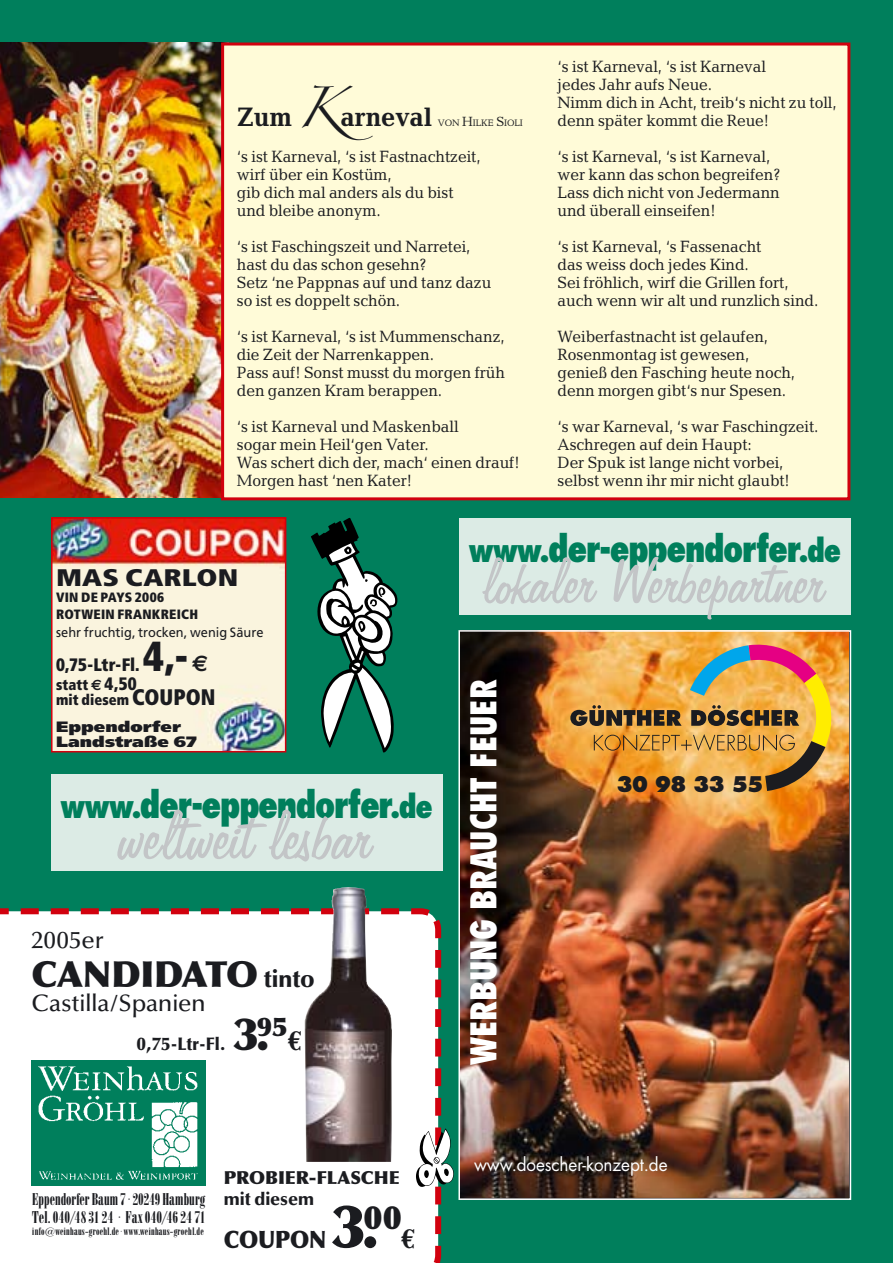
<style>
.page{position:relative;width:893px;height:1263px;background:#007f5c}
.page>*{position:absolute;margin:0;border:0;box-sizing:border-box;transform-origin:0 0}
.t1{font:78.45px "Freehand 575 BT Regular B";color:#c3c5c7}
.t2{font:72.45px "Freehand 575 BT Regular B";color:#c3c5c7}
.t3{font:900 45px "Optima";color:#1b1c20}
.t4{font:900 condensed 42px "Frutiger";color:#1b1c20;scale:.95 1}
.t5{font:800 condensed 36.6px "Futura";letter-spacing:-.045em;color:#007f5c}
.t6{font:900 36px "Optima";letter-spacing:-.01em;color:#1b1c20}
.t7{font:800 condensed 34.5px "Futura";letter-spacing:-.005em;color:#fff;scale:.95 1}
.t8{font:900 32.25px "Optima";color:#1b1c20}
.t9{font:700 27px "Candida";letter-spacing:-.005em;color:#1b1c20;scale:.95 1}
.t10{font:700 27px "Euro Serif";color:#1b1c20}
.t11{font:500 24px "Optima";letter-spacing:-.01em;color:#1b1c20}
.t12{font:900 condensed 24px "Frutiger";letter-spacing:.005em;color:#1b1c20;scale:1.25 1}
.t13{font:900 24px "Optima";letter-spacing:-.01em;color:#1b1c20;scale:.9 1}
.t14{font:800 21px "Futura";letter-spacing:-.065em;color:#1b1c20;scale:.95 1}
.t15{font:18px "Futura";letter-spacing:-.005em;color:#fff;scale:.95 1}
.t16{font:900 18px "Optima";color:#1b1c20}
.t17{font:900 18px "Optima";letter-spacing:-.005em;color:#1b1c20}
.t18{font:900 condensed 18px "Frutiger";letter-spacing:-.01em;color:#1b1c20;scale:.95 1}
.t19{font:16.5px/18px "Candida";letter-spacing:-.005em;color:#1b1c20;scale:.95 1}
.t20{font:16.5px/18px "Onyx BT";color:#1b1c20}
.t21{font:900 condensed 15px/15px "Frutiger";letter-spacing:.01em;color:#1b1c20;scale:.95 1}
.t22{font:900 15px/15px "Frutiger";letter-spacing:.005em;color:#1b1c20;scale:1.2 1}
.t23{font:13.5px "Frutiger";color:#1b1c20;scale:.95 1}
.t24{font:900 condensed 13.5px/16.5px "Frutiger";letter-spacing:.02em;color:#1b1c20}
.t25{font:10.5px "Onyx BT";letter-spacing:.025em;color:#1b1c20}
.t26{font:9.45px "Candida";letter-spacing:-.005em;color:#1b1c20;scale:.95 1}
.s1{font-family:"Zapfino";font-weight:400;font-size:36px}
.s2{font-size:13.5px}
.s3{font-family:"Euro Sans";font-weight:700;font-stretch:normal;font-size:22.5px}
.s4{font-family:"Euro Sans";font-weight:700;font-stretch:normal}
.s5{font-size:18px}
.s6{font-size:22.5px}
.s7{font-size:31.95px}
.s8{font-size:24px}
.s9{font-size:60px}
.s10{font-size:57px}
</style>
<div class="page">
<svg style="left:0;top:905px;width:442px;height:358px"></svg>
<img style="left:54px;top:520px;width:229px;height:229px">
<div style="left:51px;top:517px;width:235px;height:235px;border:2px solid #d1010e"></div>
<svg style="left:311px;top:518px;width:87px;height:235px"></svg>
<svg style="left:415px;top:938px;width:39px;height:302px"></svg>
<img style="left:305px;top:908px;width:87px;height:254px">
<div style="left:51px;top:775px;width:391px;height:96px;background:#dcebe5"></div>
<img style="left:461px;top:633px;width:387px;height:564px">
<svg style="left:570px;top:643px;width:263px;height:148px"></svg>
<div style="left:458px;top:630px;width:393px;height:570px;border:2px solid #fff"></div>
<img style="left:0;top:43px;width:221px;height:454px">
<div style="left:223px;top:44px;width:626px;height:455px;background:#fffbd8"></div>
<div style="left:221px;top:43px;width:629px;height:457px;border:3px solid #d1010e"></div>
<div style="left:459px;top:519px;width:391px;height:96px;background:#dcebe5"></div>
<h3 class="t9" style="left:237px;top:101px;width:207px">Zum <span class="s1">K</span>arneval</h3>
<p class="t26" style="left:438px;top:117px;width:91px">VON <span class="s2">H</span>ILKE <span class="s2">S</span>IOLI</p>
<p class="t19" style="left:237px;top:147px;width:258px">‘s ist Karneval, ‘s ist Fastnachtzeit, wirf über ein Kostüm,<br>gib dich mal anders als du bist und bleibe anonym.</p>
<p class="t19" style="left:237px;top:237px;width:269px">‘s ist Faschingszeit und Narretei, hast du das schon gesehn?<br>Setz ‘ne Pappnas auf und tanz dazu so ist es doppelt schön.</p>
<p class="t19" style="left:237px;top:327px;width:284px">‘s ist Karneval, ‘s ist Mummenschanz, die Zeit der Narrenkappen.<br>Pass auf! Sonst musst du morgen früh den ganzen Kram berappen.</p>
<p class="t19" style="left:237px;top:417px;width:299px">‘s ist Karneval und Maskenball<br>sogar mein Heil‘gen Vater.<br>Was schert dich der, mach‘ einen drauf!<br>Morgen hast ‘nen Kater!</p>
<p class="t19" style="left:558px;top:57px;width:295px">‘s ist Karneval, ‘s ist Karneval<br>jedes Jahr aufs Neue.<br>Nimm dich in Acht, treib‘s nicht zu toll, denn später kommt die Reue!</p>
<p class="t19" style="left:558px;top:147px;width:236px">‘s ist Karneval, ‘s ist Karneval, wer kann das schon begreifen?<br>Lass dich nicht von Jedermann und überall einseifen!</p>
<p class="t19" style="left:558px;top:237px;width:276px">‘s ist Karneval, ‘s Fassenacht<br>das weiss doch jedes Kind.<br>Sei fröhlich, wirf die Grillen fort, auch wenn wir alt und runzlich sind.</p>
<p class="t19" style="left:558px;top:327px;width:252px">Weiberfastnacht ist gelaufen,<br>Rosenmontag ist gewesen, genieß den Fasching heute noch, denn morgen gibt‘s nur Spesen.</p>
<p class="t19" style="left:558px;top:417px;width:276px">‘s war Karneval, ‘s war Faschingzeit.<br>Aschregen auf dein Haupt:<br>Der Spuk ist lange nicht vorbei, selbst wenn ihr mir nicht glaubt!</p>
<h3 class="t12" style="left:56px;top:563px;width:147px">MAS CARLON</h3>
<p class="t24" style="left:56px;top:589px;width:144px">VIN DE PAYS 2006<br>ROTWEIN FRANKREICH</p>
<p class="t23" style="left:56px;top:624px;width:220px">sehr fruchtig, trocken, wenig Säure</p>
<p class="t18" style="left:56px;top:654px;width:90px">0,75-Ltr-Fl.</p>
<h3 class="t4" style="left:143px;top:631px;width:70px">4,- <span class="s3">€</span></h3>
<p class="t21" style="left:56px;top:677px;width:169px">statt <span class="s4">€</span> <span class="s5">4,50<br></span>mit diesem <span class="s6">COUPON</span></p>
<p class="t22" style="left:56px;top:719px;width:119px">Eppendorfer<br>Landstraße 67</p>
<h3 class="t5" style="left:60px;top:780px;width:374px"><span class="s7">www.</span>der-eppendorfer<span class="s7">.de</span></h3>
<h1 class="t1" style="left:120px;top:795px;width:254px">weltweit lesbar</h1>
<h3 class="t11" style="left:31px;top:927px;width:74px">2005er</h3>
<h3 class="t6" style="left:31px;top:953px;width:285px">CANDIDATO <span class="s8">tinto</span></h3>
<h3 class="t11" style="left:31px;top:990px;width:176px">Castilla/Spanien</h3>
<p class="t16" style="left:137px;top:1034px;width:91px">0,75-Ltr-Fl.</p>
<h3 class="t3" style="left:233px;top:1007px;width:56px">3.<sup>95</sup></h3>
<h3 class="t10" style="left:288px;top:1025px;width:15px">€</h3>
<p class="t20" style="left:32px;top:1190px;width:175px">Eppendorfer Baum 7 · 20249 Hamburg<br>Tel. 040/48 31 24 · Fax 040/46 24 71</p>
<p class="t25" style="left:32px;top:1225px;width:173px">info@weinhaus-groehl.de · www.weinhaus-groehl.de</p>
<p class="t17" style="left:224px;top:1167px;width:177px">PROBIER-FLASCHE</p>
<p class="t16" style="left:224px;top:1188px;width:92px">mit diesem</p>
<h3 class="t13" style="left:224px;top:1224px;width:115px">COUPON</h3>
<h3 class="t8" style="left:331px;top:1198px;width:73px"><span class="s9">3</span><span class="s10">.</span>00</h3>
<h3 class="t10" style="left:401px;top:1222px;width:15px">€</h3>
<h3 class="t5" style="left:468px;top:524px;width:374px"><span class="s7">www.</span>der-eppendorfer<span class="s7">.de</span></h3>
<h2 class="t2" style="left:484px;top:544px;width:343px">lokaler Werbepartner</h2>
<h3 class="t7" style="left:461px;top:1064px;width:407px;rotate:-90deg">WERBUNG BRAUCHT FEUER</h3>
<p class="t14" style="left:616px;top:771px;width:156px">30 98 33 55</p>
<p class="t15" style="left:474px;top:1152px;width:205px">www.doescher-konzept.de</p>
</div>
